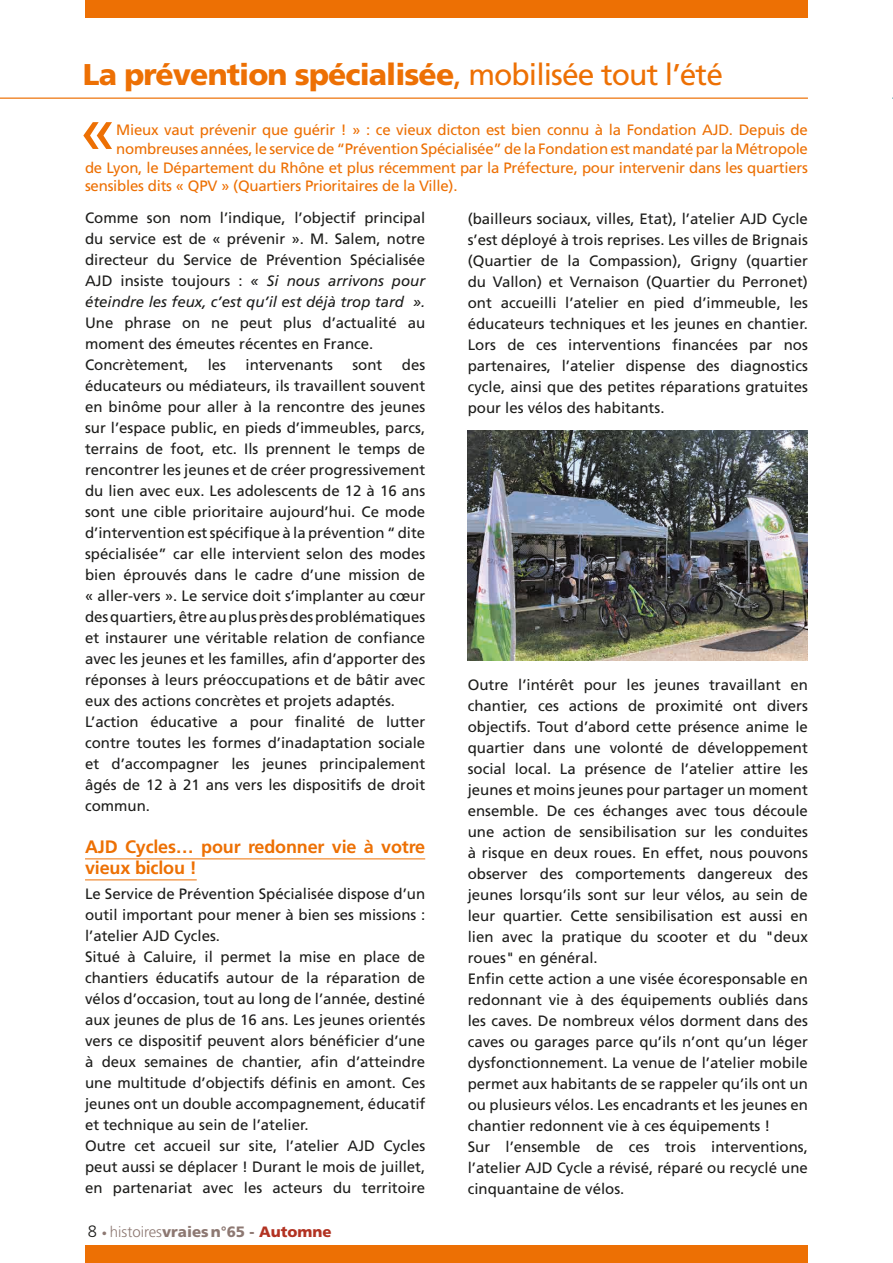
<style>
.page{position:relative;width:893px;height:1263px;background:#fff}
.page>*{position:absolute;margin:0;border:0;box-sizing:border-box;transform-origin:0 0}
.t1{font:66.3px "Frutiger LT Pro";color:#ed7004}
.t2{font:900 30px "Frutiger LT Pro";letter-spacing:-.03em;color:#ed7004}
.t3{font:700 18px/21px "Frutiger LT Pro";letter-spacing:-.01em;color:#ed7004}
.t4{font:15px/21px "Frutiger LT Pro";color:#1d1d1b}
.t5{font:15px "Frutiger LT Pro";letter-spacing:-.015em;color:#ed7004}
.t6{font:900 15px "Frutiger LT Pro";color:#8d7872}
.s1{font-weight:400}
.s2{font-style:italic}
.s3{font-weight:300;font-size:16.5px;color:#1d1d1b}
.s4{font-weight:400;font-size:10.5px}
.s5{font-weight:300}
.s6{color:#b23222}
</style>
<div class="page">
<hr style="left:85px;top:858px;width:340px;height:1px;background:#ed7004">
<hr style="left:85px;top:879px;width:112px;height:1px;background:#ed7004">
<div style="left:85px;top:1246px;width:723px;height:17px;background:#ed7004"></div>
<div style="left:85px;top:0;width:723px;height:17px;background:#ed7004"></div>
<hr style="left:0;top:98px;width:808px;height:1px;background:#ed7004">
<img style="left:468px;top:431px;width:340px;height:229px">
<h2 class="t2" style="left:83px;top:56px;width:642px">La prévention spécialisée<span class="s1">, mobilisée tout l’été</span></h2>
<p class="t5" style="left:116px;top:121px;width:693px">Mieux vaut prévenir que guérir ! » : ce vieux dicton est bien connu à la Fondation AJD. Depuis de</p>
<p class="t5" style="left:116px;top:140px;width:693px">nombreuses années, le service de “Prévention Spécialisée” de la Fondation est mandaté par la Métropole</p>
<p class="t5" style="left:85px;top:158px;width:724px">de Lyon, le Département du Rhône et plus récemment par la Préfecture, pour intervenir dans les quartiers</p>
<p class="t5" style="left:85px;top:177px;width:374px">sensibles dits « QPV » (Quartiers Prioritaires de la Ville).</p>
<h1 class="t1" style="left:80px;top:91px;width:38px">«</h1>
<p class="t4" style="left:85px;top:207px;width:342px;text-align:justify">Comme son nom l’indique, l’objectif principal du service est de « prévenir ». M. Salem, notre directeur du Service de Prévention Spécialisée AJD insiste toujours : <span class="s2">« Si nous arrivons pour éteindre les feux, c’est qu’il est déjà trop tard ».</span></p>
<p class="t4" style="left:85px;top:312px;width:342px">Une phrase on ne peut plus d’actualité au moment des émeutes récentes en France.<br>Concrètement,</p>
<p class="t4" style="left:85px;top:354px;width:342px;text-indent:317px">des éducateurs ou médiateurs, ils travaillent souvent en binôme pour aller à la rencontre des jeunes sur l’espace public, en pieds d’immeubles, parcs, terrains de foot, etc. Ils prennent le temps de rencontrer les jeunes et de créer progressivement du lien avec eux. Les adolescents de 12 à 16 ans sont une cible prioritaire aujourd’hui. Ce mode d’intervention est spécifique à la prévention “ dite spécialisée” car elle intervient selon des modes bien éprouvés dans le cadre d’une mission de « aller-vers ». Le service doit s’implanter au cœur des quartiers, être au plus près des problématiques et instaurer une véritable relation de confiance avec les jeunes et les familles, afin d’apporter des réponses à leurs préoccupations et de bâtir avec eux des actions concrètes et projets adaptés.<br>L’action éducative a pour finalité de lutter contre toutes les formes d’inadaptation sociale et d’accompagner les jeunes principalement âgés de 12 à 21 ans vers les dispositifs de droit commun.</p>
<p class="t3" style="left:85px;top:836px;width:342px">AJD Cycles… pour redonner vie à votre vieux biclou !</p>
<p class="t4" style="left:85px;top:883px;width:342px">Le Service de Prévention Spécialisée dispose d’un outil important pour mener à bien ses missions : l’atelier AJD Cycles.<br>Situé à Caluire, il permet la mise en place de chantiers éducatifs autour de la réparation de vélos d’occasion, tout au long de l’année, destiné aux jeunes de plus de 16 ans. Les jeunes orientés vers ce dispositif peuvent alors bénéficier d’une à deux semaines de chantier, afin d’atteindre une multitude d’objectifs définis en amont. Ces jeunes ont un double accompagnement, éducatif et technique au sein de l’atelier.<br>Outre cet accueil sur site, l’atelier AJD Cycles peut aussi se déplacer ! Durant le mois de juillet, en partenariat avec les acteurs du territoire</p>
<p class="t4" style="left:208px;top:354px;width:20px">les</p>
<p class="t4" style="left:246px;top:354px;width:89px">intervenants</p>
<p class="t4" style="left:352px;top:354px;width:31px">sont</p>
<p class="t6" style="left:88px;top:1223px;width:245px"><span class="s3">8</span> <span class="s4">•</span> <span class="s5">histoires</span>vraiesn°65 - <span class="s6">Automne</span></p>
<p class="t4" style="left:468px;top:208px;width:342px;text-align:justify">(bailleurs sociaux, villes, Etat), l’atelier AJD Cycle s’est déployé à trois reprises. Les villes de Brignais (Quartier de la Compassion), Grigny (quartier du Vallon) et Vernaison (Quartier du Perronet) ont accueilli l’atelier en pied d’immeuble, les éducateurs techniques et les jeunes en chantier.<br>Lors de ces interventions financées par nos partenaires, l’atelier dispense des diagnostics cycle, ainsi que des petites réparations gratuites pour les vélos des habitants.</p>
<p class="t4" style="left:468px;top:674px;width:342px">Outre l’intérêt pour les jeunes travaillant en chantier, ces actions de proximité ont divers objectifs. Tout d’abord cette présence anime le quartier dans une volonté de développement social local. La présence de l’atelier attire les jeunes et moins jeunes pour partager un moment ensemble. De ces échanges avec tous découle une action de sensibilisation sur les conduites à risque en deux roues. En effet, nous pouvons observer des comportements dangereux des jeunes lorsqu’ils sont sur leur vélos, au sein de leur quartier. Cette sensibilisation est aussi en lien avec la pratique du scooter et du "deux roues" en général.<br>Enfin cette action a une visée écoresponsable en redonnant vie à des équipements oubliés dans les caves. De nombreux vélos dorment dans des caves ou garages parce qu’ils n’ont qu’un léger dysfonctionnement. La venue de l’atelier mobile permet aux habitants de se rappeler qu’ils ont un ou plusieurs vélos. Les encadrants et les jeunes en chantier redonnent vie à ces équipements !<br>Sur l’ensemble de ces trois interventions, l’atelier AJD Cycle a révisé, réparé ou recyclé une cinquantaine de vélos.</p>
</div>
